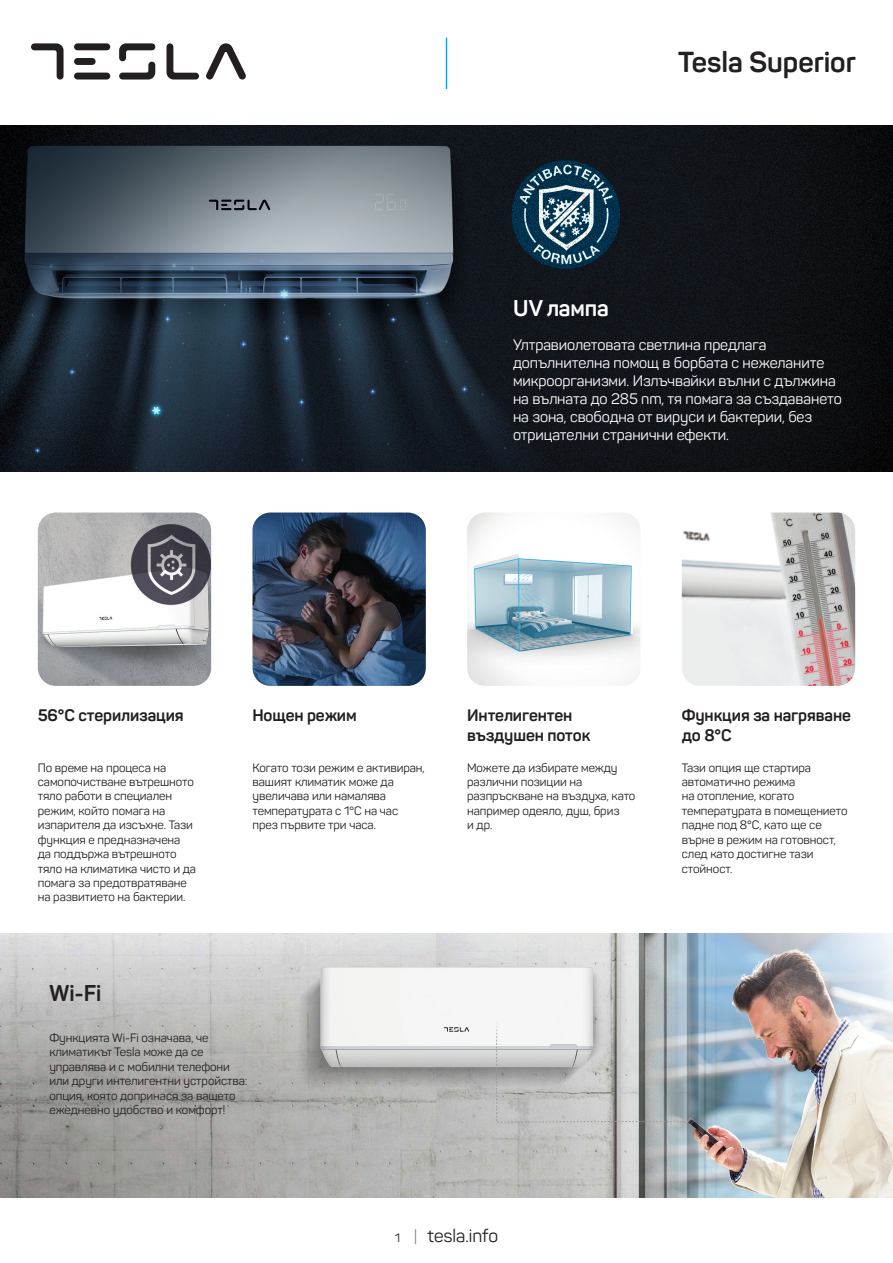
<style>
.page{position:relative;width:893px;height:1263px;background:#fff}
.page>*{position:absolute;margin:0;border:0;box-sizing:border-box;transform-origin:0 0}
.t1{font:700 28.5px "Panton";color:#231f20}
.t2{font:700 22.5px "Panton";letter-spacing:-.005em;color:#fff}
.t3{font:700 22.5px "Panton";color:#231f20}
.t4{font:18px "Panton";color:#231f20}
.t5{font:700 16.5px/19.8px "Panton";letter-spacing:-.005em;color:#231f20}
.t6{font:15px/18px "Panton";letter-spacing:-.005em;color:#fff}
.t7{font:12px/14.4px "Panton";letter-spacing:-.005em;color:#231f20}
.s1{font-size:12px}
.s2{font-size:15px;color:#808285}
</style>
<div class="page">
<img style="left:0;top:934px;width:893px;height:264px">
<img style="left:38px;top:512px;width:173px;height:174px">
<img style="left:252px;top:512px;width:174px;height:174px">
<img style="left:467px;top:512px;width:173px;height:174px">
<img style="left:0;top:125px;width:893px;height:347px">
<img style="left:682px;top:512px;width:173px;height:174px">
<hr style="left:446px;top:38px;width:1px;height:51px;background:#00aeef">
<svg style="left:206px;top:43px;width:40px;height:37px"></svg>
<svg style="left:31px;top:43px;width:33px;height:37px"></svg>
<svg style="left:119px;top:43px;width:36px;height:37px"></svg>
<svg style="left:167px;top:43px;width:32px;height:37px"></svg>
<div style="left:74px;top:43px;width:36px;height:7px;background:#231f20;border-radius:3px"></div>
<div style="left:74px;top:58px;width:22px;height:7px;background:#231f20;border-radius:3px"></div>
<div style="left:74px;top:73px;width:36px;height:7px;background:#231f20;border-radius:3px"></div>
<h1 class="t1" style="left:678px;top:45px;width:179px">Tesla Superior</h1>
<h2 class="t2" style="left:513px;top:294px;width:97px">UV лампа</h2>
<p class="t6" style="left:513px;top:335px;width:330px">Ултравиолетовата светлина предлага допълнителна помощ в борбата с нежеланите микроорганизми. Излъчвайки вълни с дължина на вълната до 285 nm, тя помага за създаването на зона, свободна от вируси и бактерии, без отрицателни странични ефекти.</p>
<h3 class="t5" style="left:38px;top:706px;width:147px">56°C стерилизация</h3>
<p class="t7" style="left:38px;top:760px;width:160px">По време на процеса на самопочистване вътрешното тяло работи в специален режим, който помага на изпарителя да изсъхне. Тази функция е предназначена да поддържа вътрешното тяло на климатика чисто и да помага за предотвратяване на развитието на бактерии.</p>
<h2 class="t3" style="left:49px;top:979px;width:53px">Wi-Fi</h2>
<h3 class="t5" style="left:252px;top:706px;width:106px">Нощен режим</h3>
<h3 class="t5" style="left:682px;top:706px;width:171px">Функция за нагряване до 8°C</h3>
<h3 class="t5" style="left:467px;top:706px;width:125px">Интелигентен въздушен поток</h3>
<p class="t7" style="left:467px;top:760px;width:170px">Можете да избирате между различни позиции на разпръскване на въздуха, като например одеяло, душ, бриз<br>и др.</p>
<p class="t7" style="left:252px;top:760px;width:174px">Когато този режим е активиран, вашият климатик може да увеличава или намалява температурата с 1°C на час през първите три часа.</p>
<p class="t7" style="left:682px;top:760px;width:167px">Тази опция ще стартира автоматично режима<br>на отопление, когато температурата в помещението падне под 8°C, като ще се върне в режим на готовност, след като достигне тази стойност.</p>
<p class="t7" style="left:49px;top:1031px;width:200px">Функцията Wi-Fi означава, че климатикът Tesla може да се управлява и с мобилни телефони или други интелигентни устройства: опция, която допринася за вашето ежедневно удобство и комфорт!</p>
<h3 class="t4" style="left:395px;top:1224px;width:105px"><span class="s1">1</span> <span class="s2">|</span> tesla.info</h3>
</div>
